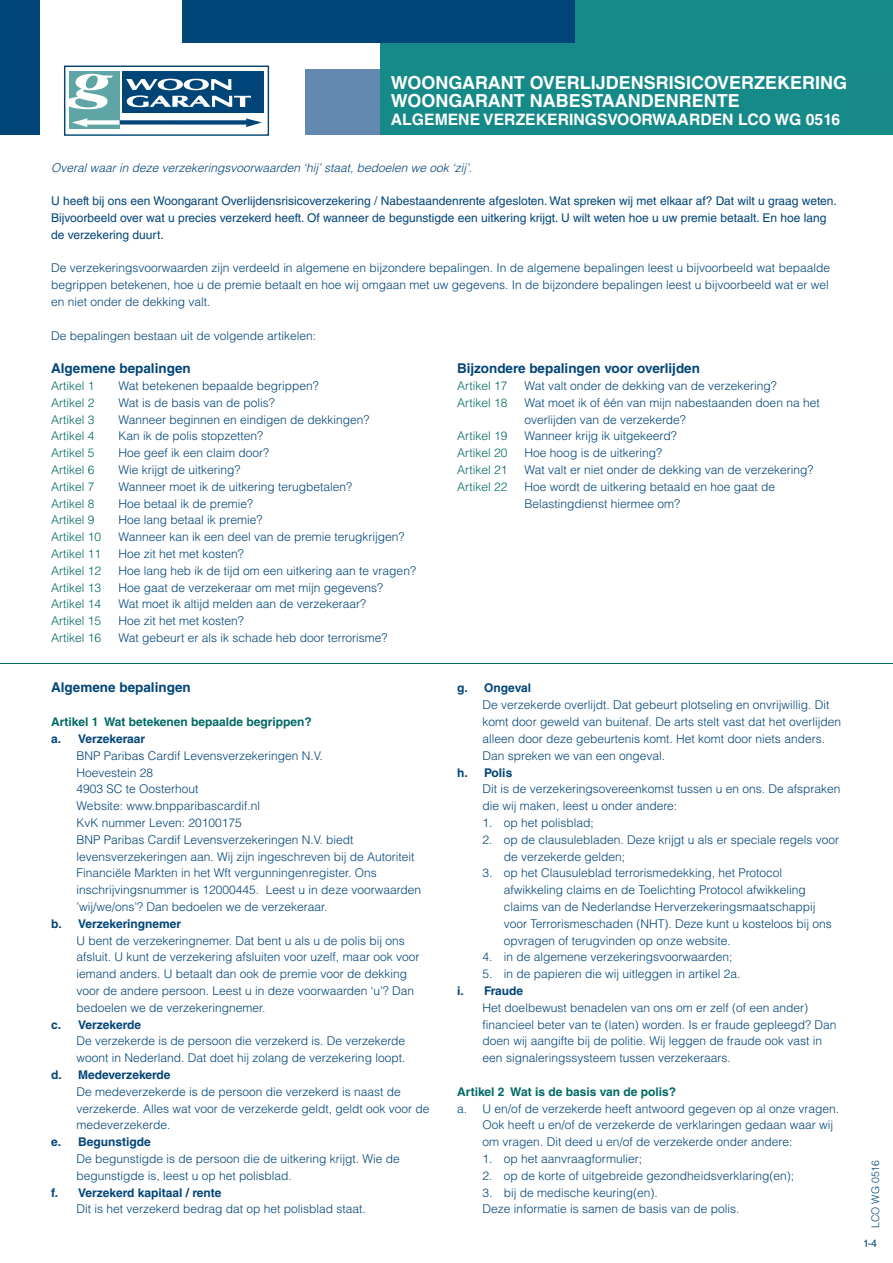
<style>
.page{position:relative;width:893px;height:1263px;background:#fff}
.page>*{position:absolute;margin:0;border:0;box-sizing:border-box;transform-origin:0 0}
.t1{font:700 18px/18px "Helvetica LT Std";color:#fff}
.t2{font:700 15.75px "Helvetica LT Std";color:#fff}
.t3{font:700 13.5px "Helvetica LT Std";color:#004577}
.t4{font:300 12px/16.8px "Helvetica LT Std";color:#004577}
.t5{font:12px/16.8px "Helvetica LT Std";color:#004577}
.t6{font:300 12px "Helvetica LT Std";color:#006a64}
.t7{font:700 12px "Helvetica LT Std";color:#004577}
.t8{font:italic 300 12px "Helvetica LT Std";color:#004577}
.t9{font:700 12px "Helvetica LT Std";color:#006a64}
.t10{font:300 10.5px "Helvetica LT Std";color:#004577}
.t11{font:10.5px "Helvetica LT Std";color:#004577}
</style>
<div class="page">
<div style="left:305px;top:69px;width:81px;height:66px;background:#6389b1"></div>
<div style="left:380px;top:0;width:513px;height:135px;background:#168a88"></div>
<div style="left:0;top:0;width:40px;height:135px;background:#004577"></div>
<div style="left:182px;top:0;width:392px;height:43px;background:#004577"></div>
<hr style="left:0;top:663px;width:893px;height:1px;background:#006a64">
<div style="left:64px;top:66px;width:205px;height:70px;border:1px solid #004577"></div>
<div style="left:122px;top:72px;width:141px;height:41px;background:#004577"></div>
<div style="left:69px;top:72px;width:51px;height:57px;background:#60a5a5"></div>
<svg style="left:69px;top:74px;width:44px;height:35px"></svg>
<svg style="left:126px;top:79px;width:125px;height:28px"></svg>
<svg style="left:72px;top:118px;width:190px;height:9px"></svg>
<h1 class="t1" style="left:391px;top:73px;width:458px">WOONGARANT OVERLIJDENSRISICOVERZEKERING<br>WOONGARANT NABESTAANDENRENTE</h1>
<h2 class="t2" style="left:391px;top:110px;width:451px">ALGEMENE VERZEKERINGSVOORWAARDEN LCO WG 0516</h2>
<p class="t8" style="left:51px;top:160px;width:423px">Overal waar in deze verzekeringsvoorwaarden ‘hij’ staat, bedoelen we ook ‘zij’.</p>
<p class="t5" style="left:51px;top:193px;width:787px">U heeft bij ons een Woongarant Overlijdensrisicoverzekering / Nabestaandenrente afgesloten. Wat spreken wij met elkaar af? Dat wilt u graag weten.<br>Bijvoorbeeld over wat u precies verzekerd heeft. Of wanneer de begunstigde een uitkering krijgt. U wilt weten hoe u uw premie betaalt. En hoe lang de verzekering duurt.</p>
<p class="t4" style="left:51px;top:260px;width:780px;text-align:justify">De verzekeringsvoorwaarden zijn verdeeld in algemene en bijzondere bepalingen. In de algemene bepalingen leest u bijvoorbeeld wat bepaalde begrippen betekenen, hoe u de premie betaalt en hoe wij omgaan met uw gegevens. In de bijzondere bepalingen leest u bijvoorbeeld wat er wel en niet onder de dekking valt.</p>
<p class="t4" style="left:51px;top:327px;width:266px">De bepalingen bestaan uit de volgende artikelen:</p>
<p class="t3" style="left:51px;top:360px;width:141px">Algemene bepalingen</p>
<p class="t6" style="left:51px;top:378px;width:45px">Artikel 1</p>
<p class="t4" style="left:119px;top:377px;width:202px">Wat betekenen bepaalde begrippen?</p>
<p class="t6" style="left:51px;top:395px;width:45px">Artikel 2</p>
<p class="t4" style="left:119px;top:394px;width:158px">Wat is de basis van de polis?</p>
<p class="t6" style="left:51px;top:412px;width:45px">Artikel 3</p>
<p class="t4" style="left:119px;top:411px;width:252px">Wanneer beginnen en eindigen de dekkingen?</p>
<p class="t6" style="left:51px;top:429px;width:45px">Artikel 4</p>
<p class="t4" style="left:119px;top:428px;width:146px">Kan ik de polis stopzetten?</p>
<p class="t6" style="left:51px;top:445px;width:45px">Artikel 5</p>
<p class="t4" style="left:119px;top:444px;width:152px">Hoe geef ik een claim door?</p>
<p class="t6" style="left:51px;top:462px;width:45px">Artikel 6</p>
<p class="t4" style="left:119px;top:461px;width:124px">Wie krijgt de uitkering?</p>
<p class="t6" style="left:51px;top:479px;width:45px">Artikel 7</p>
<p class="t4" style="left:119px;top:478px;width:235px">Wanneer moet ik de uitkering terugbetalen?</p>
<p class="t6" style="left:51px;top:496px;width:45px">Artikel 8</p>
<p class="t4" style="left:119px;top:495px;width:136px">Hoe betaal ik de premie?</p>
<p class="t6" style="left:51px;top:513px;width:45px">Artikel 9</p>
<p class="t4" style="left:119px;top:512px;width:145px">Hoe lang betaal ik premie?</p>
<p class="t6" style="left:51px;top:529px;width:52px">Artikel 10</p>
<p class="t4" style="left:119px;top:528px;width:288px">Wanneer kan ik een deel van de premie terugkrijgen?</p>
<p class="t6" style="left:51px;top:546px;width:52px">Artikel 11</p>
<p class="t4" style="left:119px;top:545px;width:127px">Hoe zit het met kosten?</p>
<p class="t6" style="left:51px;top:563px;width:52px">Artikel 12</p>
<p class="t4" style="left:119px;top:562px;width:299px">Hoe lang heb ik de tijd om een uitkering aan te vragen?</p>
<p class="t6" style="left:51px;top:580px;width:52px">Artikel 13</p>
<p class="t4" style="left:119px;top:579px;width:266px">Hoe gaat de verzekeraar om met mijn gegevens?</p>
<p class="t6" style="left:51px;top:597px;width:52px">Artikel 14</p>
<p class="t4" style="left:119px;top:596px;width:249px">Wat moet ik altijd melden aan de verzekeraar?</p>
<p class="t6" style="left:51px;top:613px;width:52px">Artikel 15</p>
<p class="t4" style="left:119px;top:612px;width:127px">Hoe zit het met kosten?</p>
<p class="t6" style="left:51px;top:630px;width:52px">Artikel 16</p>
<p class="t4" style="left:119px;top:629px;width:270px">Wat gebeurt er als ik schade heb door terrorisme?</p>
<p class="t3" style="left:51px;top:679px;width:141px">Algemene bepalingen</p>
<p class="t9" style="left:51px;top:714px;width:262px">Artikel 1 Wat betekenen bepaalde begrippen?</p>
<p class="t7" style="left:51px;top:731px;width:96px">a. Verzekeraar</p>
<p class="t4" style="left:77px;top:747px;width:346px">BNP Paribas Cardif Levensverzekeringen N.V.<br>Hoevestein 28<br>4903 SC te Oosterhout<br>Website: www.bnpparibascardif.nl<br>KvK nummer Leven: 20100175<br>BNP Paribas Cardif Levensverzekeringen N.V. biedt levensverzekeringen aan. Wij zijn ingeschreven bij de Autoriteit Financiële Markten in het Wft vergunningenregister. Ons inschrijvingsnummer is 12000445. Leest u in deze voorwaarden ’wij/we/ons’? Dan bedoelen we de verzekeraar.</p>
<p class="t7" style="left:51px;top:916px;width:132px">b. Verzekeringnemer</p>
<p class="t4" style="left:77px;top:932px;width:344px">U bent de verzekeringnemer. Dat bent u als u de polis bij ons afsluit. U kunt de verzekering afsluiten voor uzelf, maar ook voor iemand anders. U betaalt dan ook de premie voor de dekking voor de andere persoon. Leest u in deze voorwaarden ‘u’? Dan bedoelen we de verzekeringnemer.</p>
<p class="t7" style="left:51px;top:1017px;width:92px">c. Verzekerde</p>
<p class="t4" style="left:77px;top:1032px;width:330px">De verzekerde is de persoon die verzekerd is. De verzekerde woont in Nederland. Dat doet hij zolang de verzekering loopt.</p>
<p class="t7" style="left:51px;top:1067px;width:121px">d. Medeverzekerde</p>
<p class="t4" style="left:77px;top:1083px;width:355px">De medeverzekerde is de persoon die verzekerd is naast de verzekerde. Alles wat voor de verzekerde geldt, geldt ook voor de medeverzekerde.</p>
<p class="t7" style="left:51px;top:1134px;width:101px">e. Begunstigde</p>
<p class="t4" style="left:77px;top:1150px;width:325px">De begunstigde is de persoon die de uitkering krijgt. Wie de begunstigde is, leest u op het polisblad.</p>
<p class="t7" style="left:51px;top:1185px;width:172px">f. Verzekerd kapitaal / rente</p>
<p class="t4" style="left:77px;top:1200px;width:291px">Dit is het verzekerd bedrag dat op het polisblad staat.</p>
<p class="t3" style="left:457px;top:360px;width:244px">Bijzondere bepalingen voor overlijden</p>
<p class="t6" style="left:457px;top:378px;width:52px">Artikel 17</p>
<p class="t4" style="left:525px;top:377px;width:254px">Wat valt onder de dekking van de verzekering?</p>
<p class="t6" style="left:457px;top:395px;width:52px">Artikel 18</p>
<p class="t4" style="left:525px;top:394px;width:297px">Wat moet ik of één van mijn nabestaanden doen na het overlijden van de verzekerde?</p>
<p class="t6" style="left:457px;top:429px;width:52px">Artikel 19</p>
<p class="t4" style="left:525px;top:428px;width:154px">Wanneer krijg ik uitgekeerd?</p>
<p class="t6" style="left:457px;top:445px;width:52px">Artikel 20</p>
<p class="t4" style="left:525px;top:444px;width:139px">Hoe hoog is de uitkering?</p>
<p class="t6" style="left:457px;top:462px;width:52px">Artikel 21</p>
<p class="t4" style="left:525px;top:461px;width:290px">Wat valt er niet onder de dekking van de verzekering?</p>
<p class="t6" style="left:457px;top:479px;width:52px">Artikel 22</p>
<p class="t4" style="left:525px;top:478px;width:252px">Hoe wordt de uitkering betaald en hoe gaat de<br>Belastingdienst hiermee om?</p>
<p class="t7" style="left:457px;top:681px;width:76px">g. Ongeval</p>
<p class="t4" style="left:483px;top:696px;width:360px">De verzekerde overlijdt. Dat gebeurt plotseling en onvrijwillig. Dit komt door geweld van buitenaf. De arts stelt vast dat het overlijden alleen door deze gebeurtenis komt. Het komt door niets anders.<br>Dan spreken we van een ongeval.</p>
<p class="t7" style="left:457px;top:765px;width:57px">h. Polis</p>
<p class="t4" style="left:483px;top:780px;width:359px">Dit is de verzekeringsovereenkomst tussen u en ons. De afspraken die wij maken, leest u onder andere:</p>
<p class="t4" style="left:483px;top:814px;width:113px">1. op het polisblad;</p>
<p class="t4" style="left:504px;top:831px;width:337px;text-indent:-21px">2. op de clausulebladen. Deze krijgt u als er speciale regels voor de verzekerde gelden;</p>
<p class="t4" style="left:504px;top:864px;width:329px;text-indent:-21px">3. op het Clausuleblad terrorismedekking, het Protocol afwikkeling claims en de Toelichting Protocol afwikkeling claims van de Nederlandse Herverzekeringsmaatschappij voor Terrorismeschaden (NHT). Deze kunt u kosteloos bij ons opvragen of terugvinden op onze website.</p>
<p class="t4" style="left:483px;top:948px;width:251px">4. in de algemene verzekeringsvoorwaarden;</p>
<p class="t4" style="left:483px;top:965px;width:259px">5. in de papieren die wij uitleggen in artikel 2a.</p>
<p class="t7" style="left:457px;top:983px;width:68px">i. Fraude</p>
<p class="t4" style="left:483px;top:999px;width:355px">Het doelbewust benadelen van ons om er zelf (of een ander) financieel beter van te (laten) worden. Is er fraude gepleegd? Dan doen wij aangifte bij de politie. Wij leggen de fraude ook vast in een signaleringssysteem tussen verzekeraars.</p>
<p class="t9" style="left:457px;top:1084px;width:221px">Artikel 2 Wat is de basis van de polis?</p>
<p class="t4" style="left:483px;top:1100px;width:358px;text-indent:-26px">a. U en/of de verzekerde heeft antwoord gegeven op al onze vragen.<br>Ook heeft u en/of de verzekerde de verklaringen gedaan waar wij om vragen. Dit deed u en/of de verzekerde onder andere:</p>
<p class="t4" style="left:483px;top:1150px;width:161px">1. op het aanvraagformulier;</p>
<p class="t4" style="left:483px;top:1167px;width:313px">2. op de korte of uitgebreide gezondheidsverklaring(en);</p>
<p class="t4" style="left:483px;top:1184px;width:258px">3. bij de medische keuring(en).<br>Deze informatie is samen de basis van de polis.</p>
<p class="t10" style="left:869px;top:1228px;width:70px;rotate:-90deg">LCO WG 0516</p>
<p class="t11" style="left:863px;top:1237px;width:15px">1-4</p>
</div>
